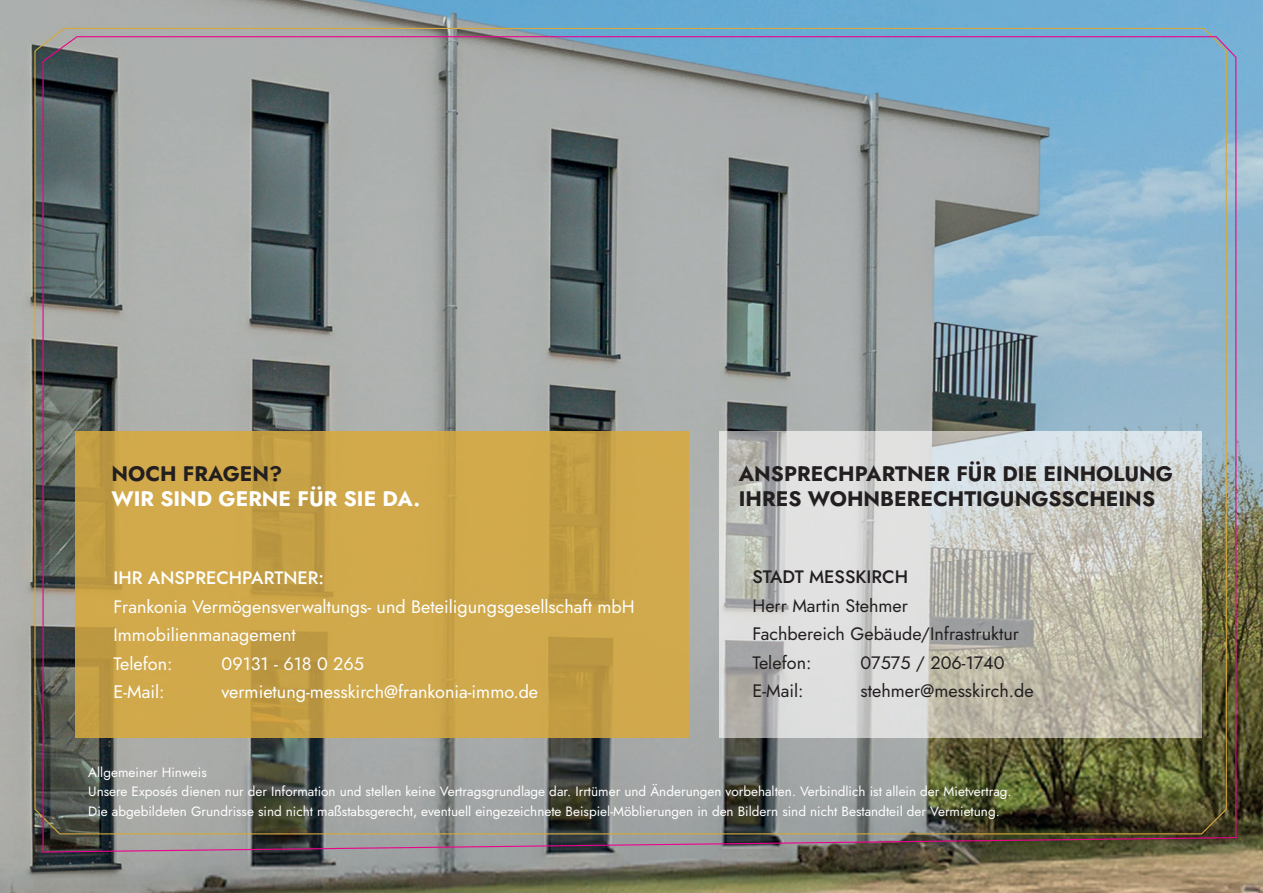
<style>
.page{position:relative;width:1263px;height:893px;background:#fff}
.page>*{position:absolute;margin:0;border:0;box-sizing:border-box;transform-origin:0 0}
.t1{font:700 21px/25.2px "Jost";color:#231f20}
.t2{font:700 21px "Jost";color:#fff}
.t3{font:18px/28.5px "Jost";color:#fff}
.t4{font:18px/28.5px "Jost";color:#231f20}
.t5{font:500 18px "Jost";color:#fff}
.t6{font:500 18px "Jost";color:#231f20}
.t7{font:13.5px/19.5px "Jost";color:#fff}
</style>
<div class="page">
<img style="left:0;top:0;width:1263px;height:893px">
<img style="left:42px;top:36px;width:1196px;height:817px">
<img style="left:75px;top:431px;width:614px;height:306px">
<img style="left:720px;top:431px;width:481px;height:306px">
<h1 class="t1" style="left:111px;top:461px;width:173px">NOCH FRAGEN?</h1>
<h1 class="t2" style="left:111px;top:484px;width:310px">WIR SIND GERNE FÜR SIE DA.</h1>
<h1 class="t1" style="left:739px;top:461px;width:436px">ANSPRECHPARTNER FÜR DIE EINHOLUNG<br>IHRES WOHNBERECHTIGUNGSSCHEINS</h1>
<h2 class="t5" style="left:114px;top:566px;width:212px">IHR ANSPRECHPARTNER:</h2>
<h2 class="t3" style="left:114px;top:592px;width:523px">Frankonia Vermögensverwaltungs- und Beteiligungsgesellschaft mbH<br>Immobilienmanagement<br>Telefon:</h2>
<h2 class="t3" style="left:222px;top:649px;width:144px">09131 - 618 0 265</h2>
<h2 class="t6" style="left:752px;top:565px;width:157px">STADT MESSKIRCH</h2>
<h2 class="t4" style="left:752px;top:591px;width:268px">Herr Martin Stehmer<br>Fachbereich Gebäude/Infrastruktur<br>Telefon:</h2>
<h2 class="t4" style="left:860px;top:648px;width:146px">07575 / 206-1740</h2>
<h2 class="t3" style="left:114px;top:678px;width:53px">E-Mail:</h2>
<h2 class="t3" style="left:222px;top:678px;width:318px">vermietung-messkirch@frankonia-immo.de</h2>
<h2 class="t4" style="left:752px;top:677px;width:53px">E-Mail:</h2>
<h2 class="t4" style="left:860px;top:677px;width:175px">stehmer@messkirch.de</h2>
<p class="t7" style="left:88px;top:762px;width:925px">Allgemeiner Hinweis<br>Unsere Exposés dienen nur der Information und stellen keine Vertragsgrundlage dar. Irrtümer und Änderungen vorbehalten. Verbindlich ist allein der Mietvertrag.<br>Die abgebildeten Grundrisse sind nicht maßstabsgerecht, eventuell eingezeichnete Beispiel-Möblierungen in den Bildern sind nicht Bestandteil der Vermietung.</p>
</div>
